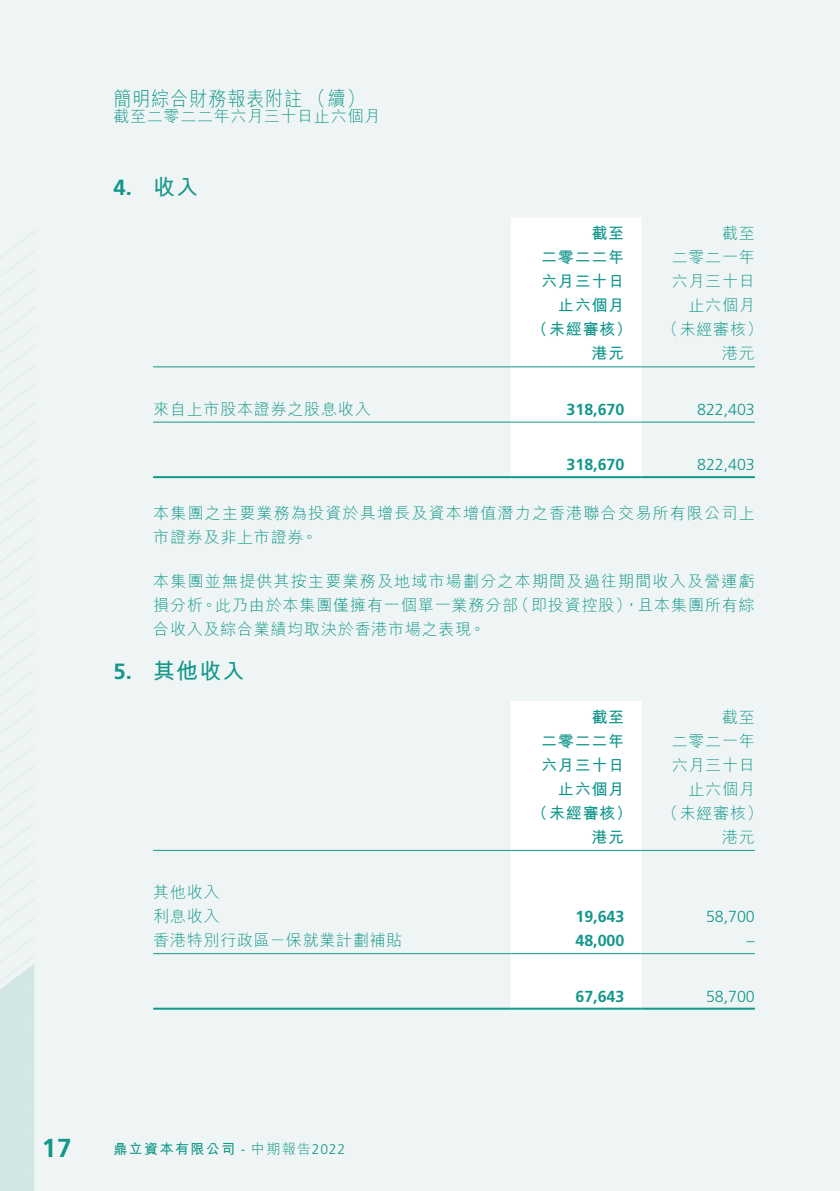
<style>
.page{position:relative;width:840px;height:1191px;background:#fff}
.page>*{position:absolute;margin:0;border:0;box-sizing:border-box;transform-origin:0 0}
.t1{font:700 26px "Frutiger LT Std";color:#12978b}
.t2{font:700 22px "M Hei HK";letter-spacing:.05em;color:#12978b}
.t3{font:700 22px "Frutiger LT Std";color:#12978b}
.t4{font:300 20px "M Hei HK";letter-spacing:.055em;color:#12978b;scale:.9 1}
.t5{font:300 16px/24px "M Hei HK";letter-spacing:.05em;color:#12978b}
.t6{font:300 16px/24px "M Hei HK";letter-spacing:.075em;color:#12978b}
.t7{font:700 16px "M Hei HK";letter-spacing:.05em;color:#12978b}
.t8{font:700 16px "Frutiger LT Std";color:#12978b}
.t9{font:300 16px "Frutiger LT Std";color:#12978b}
.t10{font:700 14px "M Hei HK";letter-spacing:.1em;color:#12978b}
.s1{font-family:"Frutiger LT Std";font-weight:300}
.s2{font-weight:300}
</style>
<div class="page">
<div style="left:0;top:0;width:839px;height:1191px;background:#eff5f4"></div>
<svg style="left:510px;top:217px;width:131px;height:259px"></svg>
<hr style="left:153px;top:366px;width:357px;height:1px;background:#12978b">
<hr style="left:510px;top:366px;width:131px;height:1px;background:#12978b">
<hr style="left:641px;top:366px;width:113px;height:1px;background:#12978b">
<hr style="left:153px;top:421px;width:357px;height:1px;background:#12978b">
<hr style="left:510px;top:421px;width:131px;height:1px;background:#12978b">
<hr style="left:641px;top:421px;width:113px;height:1px;background:#12978b">
<hr style="left:153px;top:476px;width:357px;height:2px;background:#12978b">
<hr style="left:510px;top:476px;width:131px;height:2px;background:#12978b">
<hr style="left:641px;top:476px;width:113px;height:2px;background:#12978b">
<svg style="left:510px;top:701px;width:131px;height:306px"></svg>
<hr style="left:153px;top:850px;width:357px;height:1px;background:#12978b">
<hr style="left:510px;top:850px;width:131px;height:1px;background:#12978b">
<hr style="left:641px;top:850px;width:113px;height:1px;background:#12978b">
<hr style="left:153px;top:953px;width:357px;height:1px;background:#12978b">
<hr style="left:510px;top:953px;width:131px;height:1px;background:#12978b">
<hr style="left:641px;top:953px;width:113px;height:1px;background:#12978b">
<hr style="left:153px;top:1007px;width:357px;height:2px;background:#12978b">
<hr style="left:510px;top:1007px;width:131px;height:2px;background:#12978b">
<hr style="left:641px;top:1007px;width:113px;height:2px;background:#12978b">
<p class="t4" style="left:113px;top:88px;width:280px">簡明綜合財務報表附註（續(</p>
<p class="t5" style="left:113px;top:104px;width:268px">截至二零二二年六月三十日止六個月</p>
<h2 class="t3" style="left:113px;top:175px;width:20px">4.</h2>
<h2 class="t3" style="left:113px;top:658px;width:20px">5.</h2>
<h2 class="t2" style="left:153px;top:171px;width:47px">收入</h2>
<p class="t5" style="left:153px;top:397px;width:219px">來自上市股本證券之股息收入</p>
<p class="t7" style="left:591px;top:222px;width:34px">截至</p>
<p class="t7" style="left:541px;top:246px;width:85px">二零二二年</p>
<p class="t7" style="left:541px;top:270px;width:85px">六月三十日</p>
<p class="t7" style="left:557px;top:294px;width:68px">止六個月</p>
<p class="t7" style="left:531px;top:318px;width:102px">（未經審核(</p>
<p class="t7" style="left:591px;top:342px;width:34px">港元</p>
<p class="t8" style="left:566px;top:400px;width:59px">318,670</p>
<p class="t5" style="left:721px;top:221px;width:34px">截至</p>
<p class="t5" style="left:671px;top:245px;width:85px">二零二一年</p>
<p class="t5" style="left:671px;top:269px;width:85px">六月三十日</p>
<p class="t5" style="left:688px;top:293px;width:68px">止六個月</p>
<p class="t5" style="left:661px;top:317px;width:102px">（未經審核(</p>
<p class="t5" style="left:721px;top:341px;width:34px">港元</p>
<p class="t9" style="left:696px;top:400px;width:59px">822,403</p>
<p class="t8" style="left:566px;top:455px;width:59px">318,670</p>
<p class="t6" style="left:153px;top:500px;width:602px">本集團之主要業務為投資於具增長及資本增值潛力之香港聯合交易所有限公司上市證券及非上市證券。</p>
<p class="t6" style="left:153px;top:569px;width:602px;text-align:right">本集團並無提供其按主要業務及地域市場劃分之本期間及過往期間收入及營運虧（即投資控股，）且本集團所有綜</p>
<p class="t9" style="left:696px;top:455px;width:59px">822,403</p>
<p class="t5" style="left:153px;top:593px;width:366px">損分析。此乃由於本集團僅擁有一個單一業務分部合收入及綜合業績均取決於香港市場之表現。</p>
<h2 class="t2" style="left:153px;top:655px;width:93px">其他收入</h2>
<p class="t5" style="left:153px;top:880px;width:68px">其他收入</p>
<p class="t5" style="left:153px;top:904px;width:68px">利息收入</p>
<p class="t5" style="left:153px;top:928px;width:251px">香港特別行政區－保就業計劃補貼</p>
<p class="t7" style="left:591px;top:705px;width:34px">截至</p>
<p class="t7" style="left:541px;top:729px;width:85px">二零二二年</p>
<p class="t7" style="left:541px;top:753px;width:85px">六月三十日</p>
<p class="t7" style="left:557px;top:777px;width:68px">止六個月</p>
<p class="t7" style="left:531px;top:801px;width:102px">（未經審核(</p>
<p class="t7" style="left:591px;top:825px;width:34px">港元</p>
<p class="t8" style="left:575px;top:907px;width:50px">19,643</p>
<p class="t8" style="left:575px;top:931px;width:50px">48,000</p>
<p class="t8" style="left:575px;top:986px;width:50px">67,643</p>
<p class="t5" style="left:721px;top:704px;width:34px">截至</p>
<p class="t5" style="left:671px;top:728px;width:85px">二零二一年</p>
<p class="t5" style="left:671px;top:752px;width:85px">六月三十日</p>
<p class="t5" style="left:688px;top:776px;width:68px">止六個月</p>
<p class="t5" style="left:661px;top:800px;width:102px">（未經審核(</p>
<p class="t5" style="left:721px;top:824px;width:34px">港元</p>
<p class="t9" style="left:705px;top:908px;width:50px">58,700</p>
<p class="t9" style="left:746px;top:932px;width:9px">–</p>
<p class="t9" style="left:705px;top:987px;width:50px">58,700</p>
<h1 class="t1" style="left:42px;top:1132px;width:31px">17</h1>
<p class="t10" style="left:113px;top:1138px;width:233px">鼎立資本有限公司 <span class="s1">-</span> <span class="s2">中期報告</span><span class="s1">2022</span></p>
</div>
